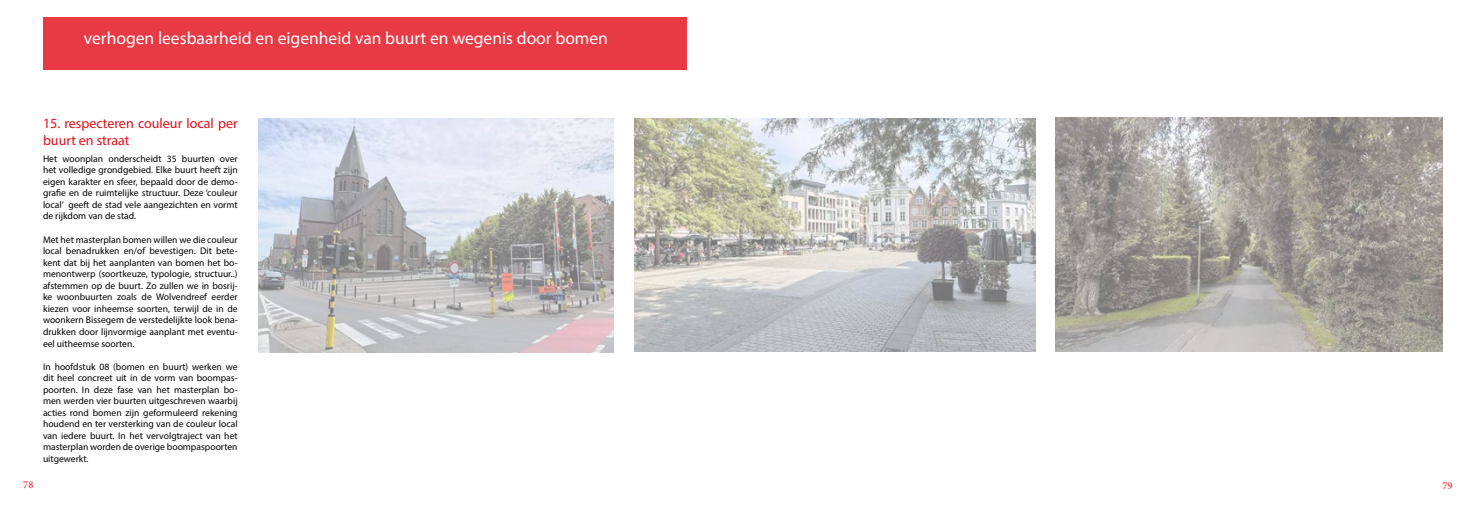
<style>
.page{position:relative;width:1474px;height:521px;background:#fff}
.page>*{position:absolute;margin:0;border:0;box-sizing:border-box;transform-origin:0 0}
.t1{font:17.5px "Myriad Pro";color:#fff}
.t2{font:14px/16.8px "Myriad Pro";color:#e40f1b}
.t3{font:10.5px "Minion Pro";color:#e4151d}
.t4{font:9.62px/11.5px "Myriad Pro";color:#020203;text-align:justify}
</style>
<div class="page">
<img style="left:1055px;top:118px;width:387px;height:233px">
<img style="left:634px;top:119px;width:401px;height:232px">
<img style="left:258px;top:119px;width:355px;height:233px">
<div style="left:43px;top:17px;width:643px;height:53px;background:#e83a44"></div>
<h1 class="t1" style="left:84px;top:27px;width:525px">verhogen leesbaarheid en eigenheid van buurt en wegenis door bomen</h1>
<h1 class="t1" style="left:84px;top:30px;width:296px">speerpunten uitbreiding bomenbestand</h1>
<h2 class="t2" style="left:43px;top:115px;width:196px">15. respecteren couleur local per buurt en straat</h2>
<p class="t4" style="left:43px;top:152px;width:196px">Het woonplan onderscheidt 35 buurten over het volledige grondgebied. Elke buurt heeft zijn eigen karakter en sfeer, bepaald door de demo&shy;grafie en de ruimtelijke structuur. Deze ‘couleur local’ geeft de stad vele aangezichten en vormt de rijkdom van de stad.</p>
<p class="t4" style="left:43px;top:233px;width:196px">Met het masterplan bomen willen we die couleur local benadrukken en/of bevestigen. Dit bete&shy;kent dat bij het aanplanten van bomen het bo&shy;menontwerp (soortkeuze, typologie, structuur..) afstemmen op de buurt. Zo zullen we in bosrij&shy;ke woonbuurten zoals de Wolvendreef eerder kiezen voor inheemse soorten, terwijl de in de woonkern Bissegem de verstedelijkte look bena&shy;drukken door lijnvormige aanplant met eventu&shy;eel uitheemse soorten.</p>
<p class="t4" style="left:43px;top:360px;width:196px">In hoofdstuk 08 (bomen en buurt) werken we dit heel concreet uit in de vorm van boompas&shy;poorten. In deze fase van het masterplan bo&shy;men werden vier buurten uitgeschreven waarbij acties rond bomen zijn geformuleerd rekening houdend en ter versterking van de couleur local van iedere buurt. In het vervolgtraject van het masterplan worden de overige boompaspoorten uitgewerkt.</p>
<p class="t3" style="left:23px;top:478px;width:12px">78</p>
<p class="t3" style="left:1442px;top:479px;width:12px">79</p>
</div>
